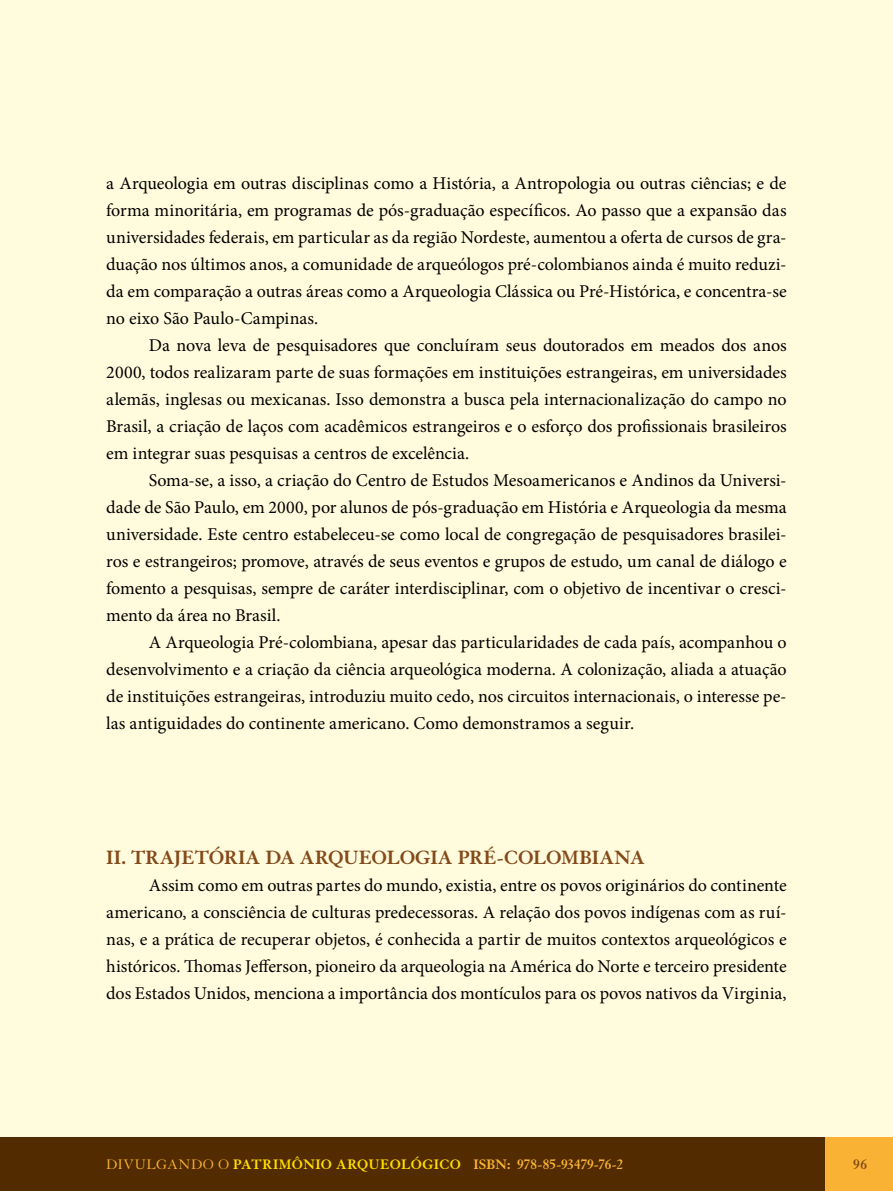
<style>
.page{position:relative;width:893px;height:1191px;background:#fffbdc}
.page>*{position:absolute;margin:0;border:0;box-sizing:border-box;transform-origin:0 0}
.Subtitulo{font:700 21px "Granjon";letter-spacing:-.01em;color:#834a1a}
.Texto{font:18px/27px "Minion Pro";letter-spacing:-.005em;color:#000;text-align:justify}
.t1{font:700 15px "Granjon";letter-spacing:.01em;color:#ffde00}
.t2{font:700 15px "Granjon";color:#834a1a}
.s1{font-weight:400;color:#f9b234}
.s2{color:#f9b234}
</style>
<div class="page">
<div style="left:1px;top:1137px;width:892px;height:54px;background:#522c00"></div>
<div style="left:826px;top:1137px;width:67px;height:54px;background:#f9b234"></div>
<p class="Texto" style="left:106px;top:170px;width:682px">a Arqueologia em outras disciplinas como a História, a Antropologia ou outras ciências; e de forma minoritária, em programas de pós-graduação específicos. Ao passo que a expansão das universidades federais, em particular as da região Nordeste, aumentou a oferta de cursos de gra&shy;duação nos últimos anos, a comunidade de arqueólogos pré-colombianos ainda é muito reduzi&shy;da em comparação a outras áreas como a Arqueologia Clássica ou Pré-Histórica, e concentra-se no eixo São Paulo-Campinas.</p>
<p class="Texto" style="left:106px;top:332px;width:682px;text-indent:43px">Da nova leva de pesquisadores que concluíram seus doutorados em meados dos anos 2000, todos realizaram parte de suas formações em instituições estrangeiras, em universidades alemãs, inglesas ou mexicanas. Isso demonstra a busca pela internacionalização do campo no Brasil, a criação de laços com acadêmicos estrangeiros e o esforço dos profissionais brasileiros em integrar suas pesquisas a centros de excelência.</p>
<p class="Texto" style="left:106px;top:467px;width:682px;text-indent:43px">Soma-se, a isso, a criação do Centro de Estudos Mesoamericanos e Andinos da Universi&shy;dade de São Paulo, em 2000, por alunos de pós-graduação em História e Arqueologia da mesma universidade. Este centro estabeleceu-se como local de congregação de pesquisadores brasilei&shy;ros e estrangeiros; promove, através de seus eventos e grupos de estudo, um canal de diálogo e fomento a pesquisas, sempre de caráter interdisciplinar, com o objetivo de incentivar o cresci&shy;mento da área no Brasil.</p>
<p class="Texto" style="left:106px;top:629px;width:682px;text-indent:43px">A Arqueologia Pré-colombiana, apesar das particularidades de cada país, acompanhou o desenvolvimento e a criação da ciência arqueológica moderna. A colonização, aliada a atuação de instituições estrangeiras, introduziu muito cedo, nos circuitos internacionais, o interesse pe&shy;las antiguidades do continente americano. Como demonstramos a seguir.</p>
<p class="Subtitulo" style="left:106px;top:846px;width:541px">II. TRAJETÓRIA DA ARQUEOLOGIA PRÉ-COLOMBIANA</p>
<p class="Texto" style="left:106px;top:872px;width:682px;text-indent:43px">Assim como em outras partes do mundo, existia, entre os povos originários do continente americano, a consciência de culturas predecessoras. A relação dos povos indígenas com as ruí&shy;nas, e a prática de recuperar objetos, é conhecida a partir de muitos contextos arqueológicos e históricos. Thomas Jefferson, pioneiro da arqueologia na América do Norte e terceiro presidente dos Estados Unidos, menciona a importância dos montículos para os povos nativos da Virginia,</p>
<p class="t1" style="left:106px;top:1156px;width:518px"><span class="s1">DIVULGANDO O</span> PATRIMÔNIO ARQUEOLÓGICO <span class="s2">ISBN: 978-85-93479-76-2</span></p>
<p class="t2" style="left:853px;top:1156px;width:16px">96</p>
</div>
